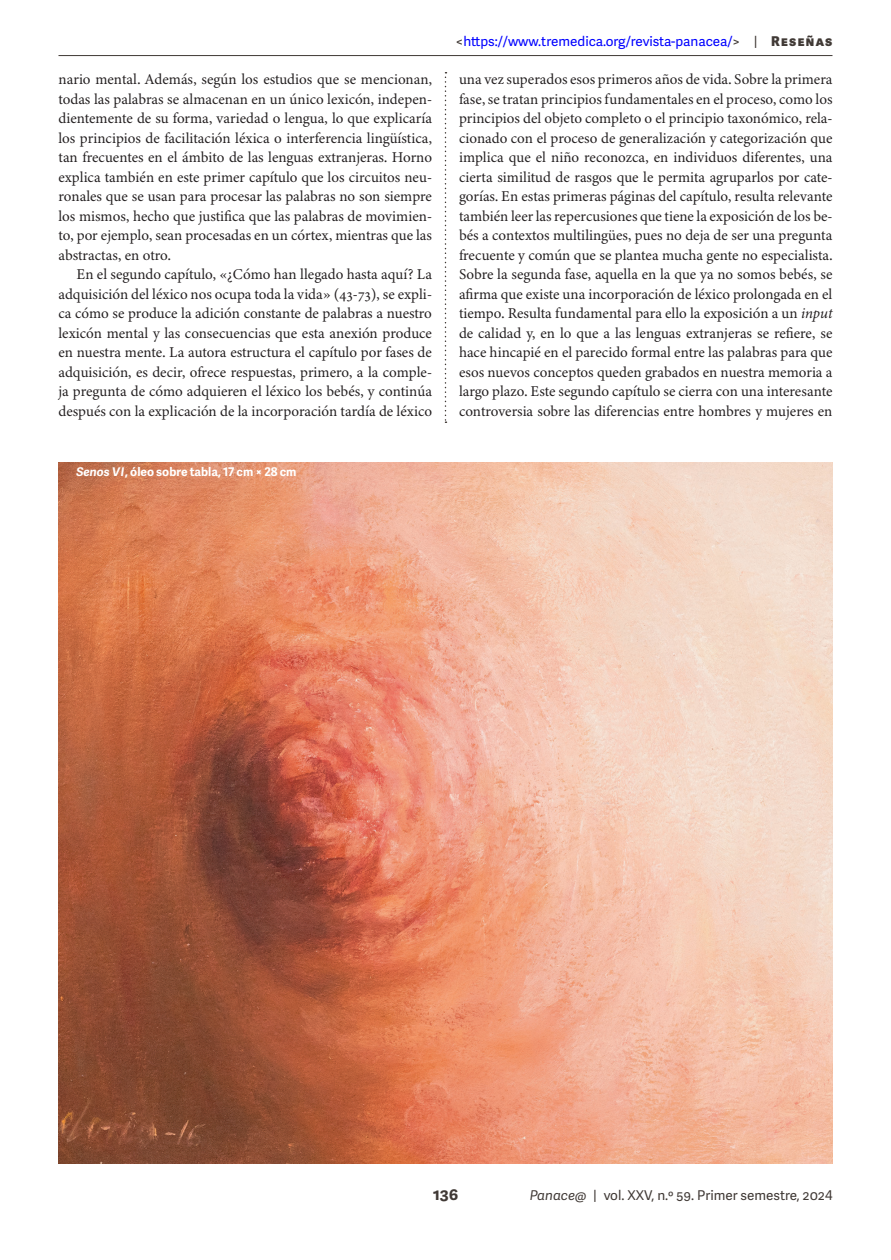
<style>
.page{position:relative;width:891px;height:1260px;background:#fff}
.page>*{position:absolute;margin:0;border:0;box-sizing:border-box;transform-origin:0 0}
.t1{font:700 16.5px "Adelle Sans";color:#403935}
.t2{font:15px/19.5px "Minion 3";letter-spacing:-.005em;color:#231f20;text-align:justify}
.t3{font:13.5px "Adelle Sans";color:#00f}
.t4{font:13.5px "Adelle Sans";color:#403935}
.Nombres_de_grabados{font:700 12px "Adelle Sans";color:#fff}
.s1{font-style:italic}
.s2{color:#403935}
.s3{font-weight:800;color:#403935}
</style>
<div class="page">
<hr style="left:58px;top:55px;width:774px;height:1px;background:#403935">
<svg style="left:445px;top:72px;width:2px;height:351px"></svg>
<img style="left:58px;top:462px;width:775px;height:702px">
<p class="t2" style="left:58px;top:69px;width:375px">nario mental. Además, según los estudios que se mencionan, todas las palabras se almacenan en un único lexicón, indepen&shy;dientemente de su forma, variedad o lengua, lo que explicaría los principios de facilitación léxica o interferencia lingüística, tan frecuentes en el ámbito de las lenguas extranjeras. Horno explica también en este primer capítulo que los circuitos neu&shy;ronales que se usan para procesar las palabras no son siempre los mismos, hecho que justifica que las palabras de movimien&shy;to, por ejemplo, sean procesadas en un córtex, mientras que las abstractas, en otro.</p>
<p class="t2" style="left:58px;top:264px;width:375px;text-indent:18px">En el segundo capítulo, «¿Cómo han llegado hasta aquí? La adquisición del léxico nos ocupa toda la vida» (43-73), se expli&shy;ca cómo se produce la adición constante de palabras a nuestro lexicón mental y las consecuencias que esta anexión produce en nuestra mente. La autora estructura el capítulo por fases de adquisición, es decir, ofrece respuestas, primero, a la comple&shy;ja pregunta de cómo adquieren el léxico los bebés, y continúa después con la explicación de la incorporación tardía de léxico</p>
<p class="Nombres_de_grabados" style="left:76px;top:462px;width:222px"><span class="s1">Senos VI</span>, óleo sobre tabla, 17 cm × 28 cm</p>
<p class="t3" style="left:456px;top:32px;width:378px"><span class="s2">&lt;</span>https://www.tremedica.org/revista-panacea/<span class="s2">&gt; |</span> <span class="s3">Reseñas</span></p>
<p class="t2" style="left:459px;top:69px;width:375px">una vez superados esos primeros años de vida. Sobre la primera fase, se tratan principios fundamentales en el proceso, como los principios del objeto completo o el principio taxonómico, rela&shy;cionado con el proceso de generalización y categorización que implica que el niño reconozca, en individuos diferentes, una cierta similitud de rasgos que le permita agruparlos por cate&shy;gorías. En estas primeras páginas del capítulo, resulta relevante también leer las repercusiones que tiene la exposición de los be&shy;bés a contextos multilingües, pues no deja de ser una pregunta frecuente y común que se plantea mucha gente no especialista.<br>Sobre la segunda fase, aquella en la que ya no somos bebés, se afirma que existe una incorporación de léxico prolongada en el tiempo. Resulta fundamental para ello la exposición a un <span class="s1">input </span>de calidad y, en lo que a las lenguas extranjeras se refiere, se hace hincapié en el parecido formal entre las palabras para que esos nuevos conceptos queden grabados en nuestra memoria a largo plazo. Este segundo capítulo se cierra con una interesante controversia sobre las diferencias entre hombres y mujeres en</p>
<p class="t1" style="left:433px;top:1182px;width:27px">136</p>
<p class="t4" style="left:530px;top:1186px;width:304px"><span class="s1">Panace@</span> | vol. XXV, n.º 59. Primer semestre, 2024</p>
</div>
